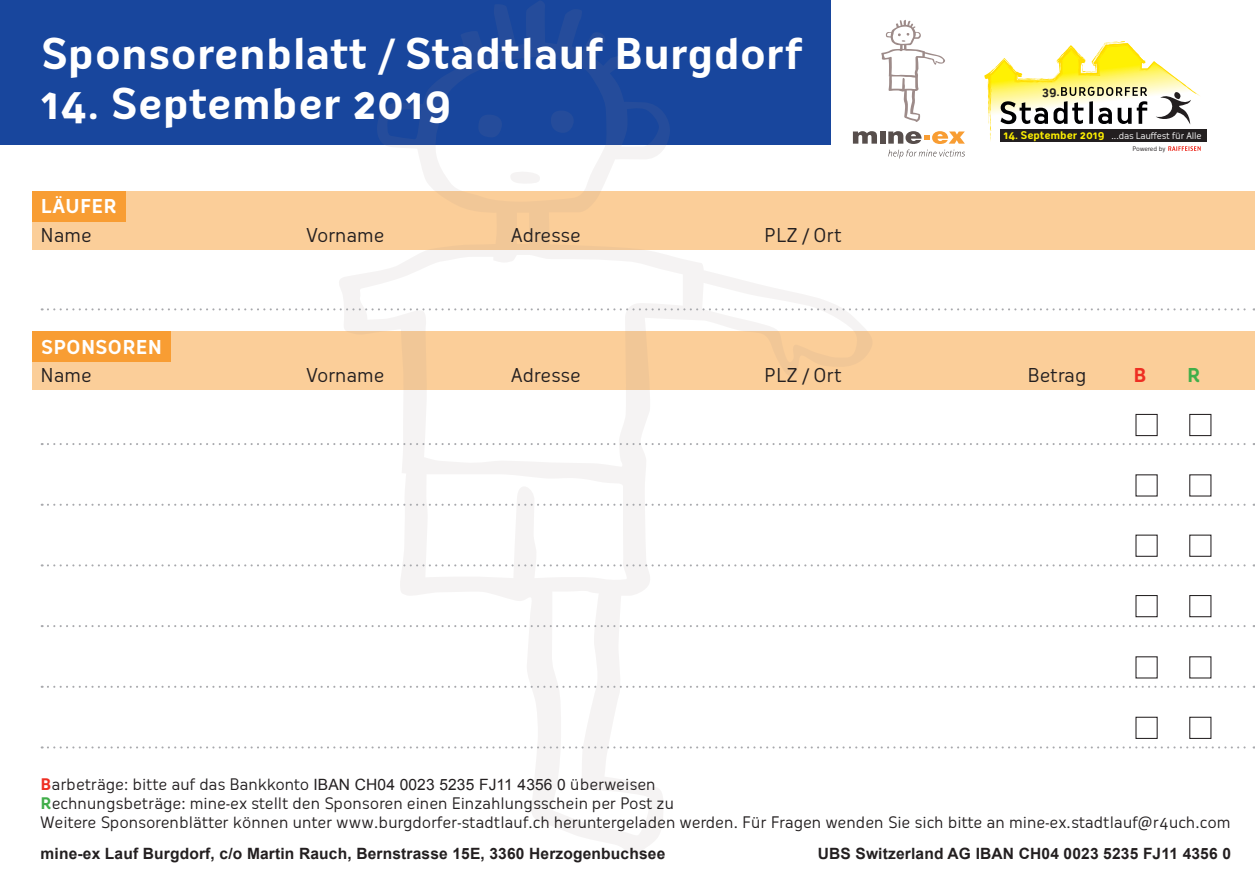
<style>
.page{position:relative;width:1255px;height:881px;background:#fff}
.page>*{position:absolute;margin:0;border:0;box-sizing:border-box;transform-origin:0 0}
.t1{font:700 41.4px "Oceania";color:#fff}
.t2{font:18.6px "Oceania";letter-spacing:-.005em;color:#231f20}
.t3{font:700 18.6px "Oceania";letter-spacing:.025em;color:#fff}
.t4{font:700 18.6px "Oceania";color:#ee2e22}
.t5{font:700 18.6px "Oceania";color:#40ae49}
.t6{font:15.6px "Oceania";letter-spacing:-.01em;color:#231f20}
.t7{font:700 15.6px "Arial";letter-spacing:.01em;color:#231f20}
.t8{font:700 11.55px "Oceania";color:#231f20}
.t9{font:700 10.35px "Oceania";letter-spacing:-.005em;color:#fff101}
.t10{font:9px "Oceania";letter-spacing:-.015em;color:#fff}
.t11{font:6.15px "Oceania";letter-spacing:-.03em;color:#231f20}
.s1{font-weight:700;color:#ee2e22}
.s2{font-family:"Arial"}
.s3{font-weight:700;color:#40ae49}
</style>
<div class="page">
<div style="left:32px;top:191px;width:1222px;height:58px;background:#fbce99"></div>
<div style="left:32px;top:331px;width:1222px;height:58px;background:#fbce99"></div>
<div style="left:0;top:0;width:830px;height:144px;background:#18469d"></div>
<svg style="left:335px;top:0;width:540px;height:855px"></svg>
<svg style="left:510px;top:171px;width:30px;height:13px"></svg>
<svg style="left:550px;top:110px;width:23px;height:23px"></svg>
<div style="left:478px;top:114px;width:24px;height:24px;background:#254c9b;border-radius:10px"></div>
<svg style="left:42px;top:503px;width:1212px;height:2px"></svg>
<svg style="left:42px;top:564px;width:1212px;height:2px"></svg>
<svg style="left:42px;top:624px;width:1212px;height:3px"></svg>
<svg style="left:42px;top:685px;width:1212px;height:2px"></svg>
<svg style="left:42px;top:746px;width:1212px;height:2px"></svg>
<div style="left:32px;top:191px;width:94px;height:30px;background:#f89d33"></div>
<div style="left:32px;top:331px;width:139px;height:30px;background:#f89d33"></div>
<div style="left:1000px;top:129px;width:206px;height:13px;background:#231f20"></div>
<svg style="left:984px;top:41px;width:216px;height:110px"></svg>
<div style="left:879px;top:131px;width:6px;height:13px;background:#574e4c"></div>
<svg style="left:852px;top:131px;width:25px;height:13px"></svg>
<svg style="left:888px;top:131px;width:77px;height:27px"></svg>
<svg style="left:881px;top:20px;width:64px;height:102px"></svg>
<div style="left:1135px;top:414px;width:22px;height:22px;border:1px solid #231f20"></div>
<div style="left:1189px;top:414px;width:22px;height:22px;border:1px solid #231f20"></div>
<div style="left:1135px;top:594px;width:22px;height:23px;border:1px solid #231f20"></div>
<div style="left:1189px;top:594px;width:22px;height:23px;border:1px solid #231f20"></div>
<svg style="left:42px;top:308px;width:1212px;height:2px"></svg>
<svg style="left:42px;top:443px;width:1212px;height:2px"></svg>
<p class="t1" style="left:41px;top:29px;width:763px">Sponsorenblatt / Stadtlauf Burgdorf</p>
<p class="t1" style="left:41px;top:79px;width:412px">14. September 2019</p>
<p class="t3" style="left:41px;top:195px;width:77px">LÄUFER</p>
<p class="t2" style="left:41px;top:224px;width:53px">Name</p>
<p class="t2" style="left:306px;top:224px;width:80px">Vorname</p>
<p class="t2" style="left:511px;top:224px;width:71px">Adresse</p>
<p class="t2" style="left:764px;top:224px;width:79px">PLZ / Ort</p>
<p class="t8" style="left:1042px;top:85px;width:19px">39.</p>
<p class="t9" style="left:1003px;top:129px;width:102px">14. September 2019</p>
<p class="t10" style="left:1111px;top:131px;width:92px">...das Lauffest für Alle</p>
<p class="t11" style="left:1132px;top:145px;width:34px">Powered by</p>
<p class="t3" style="left:41px;top:335px;width:122px">SPONSOREN</p>
<p class="t2" style="left:41px;top:364px;width:53px">Name</p>
<p class="t2" style="left:306px;top:364px;width:80px">Vorname</p>
<p class="t2" style="left:511px;top:364px;width:71px">Adresse</p>
<p class="t2" style="left:764px;top:364px;width:79px">PLZ / Ort</p>
<p class="t2" style="left:1027px;top:364px;width:60px">Betrag</p>
<p class="t4" style="left:1133px;top:364px;width:15px">B</p>
<p class="t5" style="left:1187px;top:364px;width:15px">R</p>
<p class="t6" style="left:41px;top:775px;width:616px"><span class="s1">B</span>arbeträge: bitte auf das Bankkonto <span class="s2">IBAN CH04 0023 5235 FJ11 4356 0</span> überweisen</p>
<p class="t6" style="left:41px;top:793px;width:635px"><span class="s3">R</span>echnungsbeträge: mine-ex stellt den Sponsoren einen Einzahlungsschein per Post zu</p>
<p class="t6" style="left:41px;top:812px;width:1191px">Weitere Sponsorenblätter können unter www.burgdorfer-stadtlauf.ch heruntergeladen werden. Für Fragen wenden Sie sich bitte an mine-ex.stadtlauf@r4uch.com</p>
<p class="t7" style="left:41px;top:843px;width:626px">mine-ex Lauf Burgdorf, c/o Martin Rauch, Bernstrasse 15E, 3360 Herzogenbuchsee</p>
<p class="t7" style="left:817px;top:843px;width:415px">UBS Switzerland AG IBAN CH04 0023 5235 FJ11 4356 0</p>
</div>
